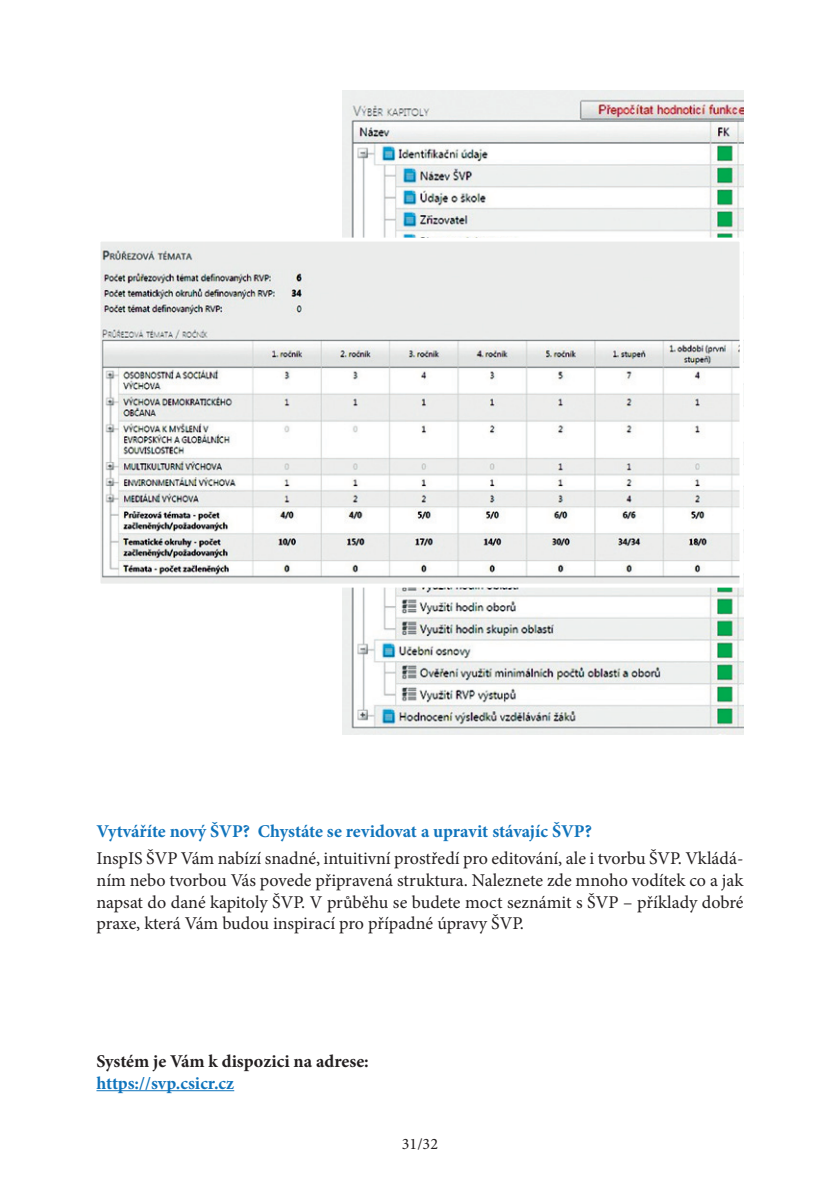
<style>
.page{position:relative;width:840px;height:1191px;background:#fff}
.page>*{position:absolute;margin:0;border:0;box-sizing:border-box;transform-origin:0 0}
.t1{font:18px/21.6px "Minion Pro";letter-spacing:-.005em;color:#231f20;text-align:justify}
.t2{font:700 18px "Minion Pro";color:#1074bc}
.t3{font:700 18px "Minion Pro";color:#231f20}
.t4{font:16px "Minion Pro";color:#231f20}
</style>
<div class="page">
<hr style="left:96px;top:1090px;width:138px;height:1px;background:#1074bc">
<img style="left:343px;top:91px;width:400px;height:643px">
<img style="left:101px;top:242px;width:637px;height:340px">
<div style="left:96px;top:237px;width:647px;height:350px;border:4px solid #fff"></div>
<p class="t2" style="left:96px;top:818px;width:496px">Vytváříte nový ŠVP? Chystáte se revidovat a upravit stávajíc ŠVP?</p>
<p class="t1" style="left:96px;top:848px;width:648px">InspIS ŠVP Vám nabízí snadné, intuitivní prostředí pro editování, ale i tvorbu ŠVP. Vkládá&shy;ním nebo tvorbou Vás povede připravená struktura. Naleznete zde mnoho vodítek co a jak napsat do dané kapitoly ŠVP. V průběhu se budete moct seznámit s ŠVP – příklady dobré praxe, která Vám budou inspirací pro případné úpravy ŠVP.</p>
<p class="t3" style="left:96px;top:1048px;width:274px">Systém je Vám k dispozici na adrese:</p>
<p class="t2" style="left:96px;top:1070px;width:139px">https://svp.csicr.cz</p>
<p class="t4" style="left:402px;top:1132px;width:38px">31/32</p>
</div>
